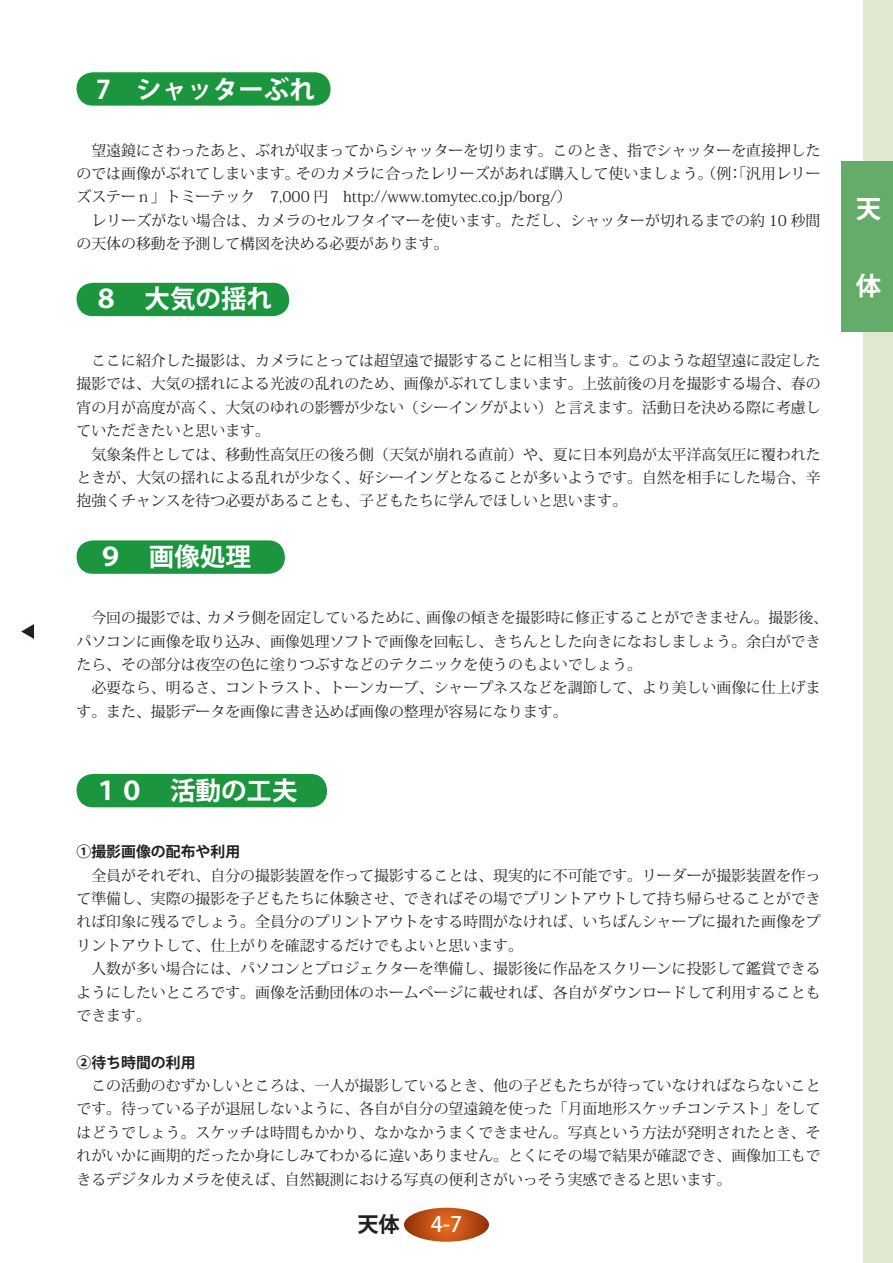
<style>
.page{position:relative;width:893px;height:1263px;background:#fff}
.page>*{position:absolute;margin:0;border:0;box-sizing:border-box;transform-origin:0 0}
.t1{font:700 25.5px "Koz Go Std";color:#fff}
.t2{font:500 21.3px "Koz Go Std";color:#fff}
.t3{font:700 21.3px "Koz Go Std";color:#231f20}
.t4{font:14.85px/23.4px "Koz Min Std";color:#231f20}
.t5{font:700 14.85px "Koz Go Std";color:#231f20}
</style>
<div class="page">
<div style="left:863px;top:0;width:30px;height:1263px;background:#e1e8d0"></div>
<div style="left:842px;top:162px;width:51px;height:170px;background:#65ac6a"></div>
<svg style="left:404px;top:1208px;width:85px;height:34px;background:#c15218"></svg>
<svg style="left:21px;top:624px;width:13px;height:15px"></svg>
<div style="left:77px;top:72px;width:254px;height:34px;background:#1b953e;border-radius:16px"></div>
<div style="left:77px;top:283px;width:212px;height:33px;background:#1b953e;border-radius:16px"></div>
<div style="left:77px;top:540px;width:208px;height:34px;background:#1b953e;border-radius:16px"></div>
<div style="left:77px;top:774px;width:250px;height:33px;background:#1b953e;border-radius:16px"></div>
<h1 class="t1" style="left:96px;top:73px;width:220px">7　シャッターぶれ</h1>
<p class="t4" style="left:77px;top:139px;width:746px">　望遠鏡にさわったあと、ぶれが収まってからシャッターを切ります。このとき、指でシャッターを直接押したのでは画像がぶれてしまいます。そのカメラに合ったレリーズがあれば購入して使いましょう。（例：「汎用レリーズステーｎ」トミーテック　7,000 円　http://www.tomytec.co.jp/borg/）<br>　レリーズがない場合は、カメラのセルフタイマーを使います。ただし、シャッターが切れるまでの約 10 秒間の天体の移動を予測して構図を決める必要があります。</p>
<h1 class="t1" style="left:94px;top:283px;width:180px">８　大気の揺れ</h1>
<p class="t4" style="left:77px;top:349px;width:746px">　ここに紹介した撮影は、カメラにとっては超望遠で撮影することに相当します。このような超望遠に設定した撮影では、大気の揺れによる光波の乱れのため、画像がぶれてしまいます。上弦前後の月を撮影する場合、春の宵の月が高度が高く、大気のゆれの影響が少ない（シーイングがよい）と言えます。活動日を決める際に考慮していただきたいと思います。<br>　気象条件としては、移動性高気圧の後ろ側（天気が崩れる直前）や、夏に日本列島が太平洋高気圧に覆われたときが、大気の揺れによる乱れが少なく、好シーイングとなることが多いようです。自然を相手にした場合、辛抱強くチャンスを待つ必要があることも、子どもたちに学んでほしいと思います。</p>
<h1 class="t1" style="left:98px;top:540px;width:155px">９　画像処理</h1>
<p class="t4" style="left:77px;top:606px;width:753px">　今回の撮影では、カメラ側を固定しているために、画像の傾きを撮影時に修正することができません。撮影後、パソコンに画像を取り込み、画像処理ソフトで画像を回転し、きちんとした向きになおしましょう。余白ができたら、その部分は夜空の色に塗りつぶすなどのテクニックを使うのもよいでしょう。<br>　必要なら、明るさ、コントラスト、トーンカーブ、シャープネスなどを調節して、より美しい画像に仕上げます。また、撮影データを画像に書き込めば画像の整理が容易になります。</p>
<h1 class="t1" style="left:94px;top:774px;width:206px">１０　活動の工夫</h1>
<p class="t5" style="left:77px;top:842px;width:165px">①撮影画像の配布や利用</p>
<p class="t4" style="left:77px;top:863px;width:746px">　全員がそれぞれ、自分の撮影装置を作って撮影することは、現実的に不可能です。リーダーが撮影装置を作って準備し、実際の撮影を子どもたちに体験させ、できればその場でプリントアウトして持ち帰らせることができれば印象に残るでしょう。全員分のプリントアウトをする時間がなければ、いちばんシャープに撮れた画像をプリントアウトして、仕上がりを確認するだけでもよいと思います。<br>　人数が多い場合には、パソコンとプロジェクターを準備し、撮影後に作品をスクリーンに投影して鑑賞できるようにしたいところです。画像を活動団体のホームページに載せれば、各自がダウンロードして利用することもできます。</p>
<p class="t5" style="left:77px;top:1053px;width:121px">②待ち時間の利用</p>
<p class="t4" style="left:77px;top:1074px;width:746px;text-align:justify">　この活動のむずかしいところは、一人が撮影しているとき、他の子どもたちが待っていなければならないことです。待っている子が退屈しないように、各自が自分の望遠鏡を使った「月面地形スケッチコンテスト」をしてはどうでしょう。スケッチは時間もかかり、なかなかうまくできません。写真という方法が発明されたとき、それがいかに画期的だったか身にしみてわかるに違いありません。とくにその場で結果が確認でき、画像加工もできるデジタルカメラを使えば、自然観測における写真の便利さがいっそう実感できると思います。</p>
<h2 class="t3" style="left:357px;top:1210px;width:44px">天体</h2>
<h2 class="t2" style="left:431px;top:1211px;width:33px">4-7</h2>
<h1 class="t1" style="left:856px;top:192px;width:27px">天</h1>
<h1 class="t1" style="left:856px;top:269px;width:27px">体</h1>
</div>
